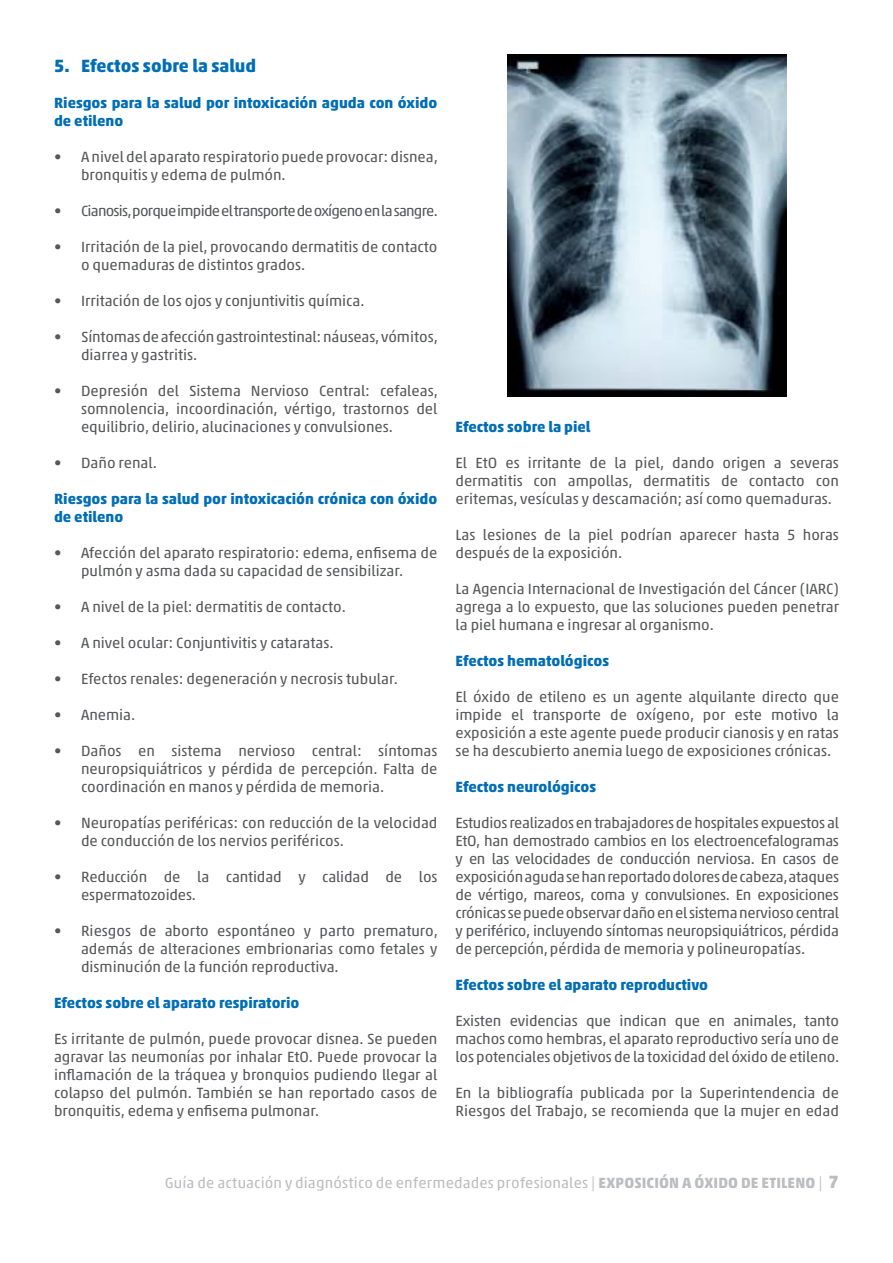
<style>
.page{position:relative;width:893px;height:1263px;background:#fff}
.page>*{position:absolute;margin:0;border:0;box-sizing:border-box;transform-origin:0 0}
.t1{font:700 18px "Akko Pro";color:#006eb6}
.t2{font:15px/18px "Akko Pro";color:#57585a;text-align:justify}
.t3{font:700 15px/18px "Akko Pro";color:#006eb6}
.t4{font:15px "Akko Pro";letter-spacing:.01em;color:#bcbdc0}
.t5{font:15px "Akko Pro";letter-spacing:-.05em;color:#57585a}
.s1{font-weight:700}
.s2{font-weight:700;font-size:18px}
</style>
<div class="page">
<img style="left:508px;top:54px;width:278px;height:342px">
<p class="t1" style="left:54px;top:55px;width:204px">5. Efectos sobre la salud</p>
<p class="t3" style="left:54px;top:94px;width:385px">Riesgos para la salud por intoxicación aguda con óxido de etileno</p>
<p class="t2" style="left:81px;top:148px;width:358px;text-indent:-27px">• A nivel del aparato respiratorio puede provocar: disnea, bronquitis y edema de pulmón.</p>
<p class="t5" style="left:54px;top:202px;width:385px">• Cianosis, porque impide el transporte de oxígeno en la sangre.</p>
<p class="t2" style="left:81px;top:238px;width:358px;text-indent:-27px">• Irritación de la piel, provocando dermatitis de contacto o quemaduras de distintos grados.</p>
<p class="t2" style="left:54px;top:292px;width:312px">• Irritación de los ojos y conjuntivitis química.</p>
<p class="t2" style="left:81px;top:328px;width:358px;text-indent:-27px">• Síntomas de afección gastrointestinal: náuseas, vómitos, diarrea y gastritis.</p>
<p class="t2" style="left:81px;top:382px;width:358px;text-indent:-27px">• Depresión del Sistema Nervioso Central: cefaleas, somnolencia, incoordinación, vértigo, trastornos del equilibrio, delirio, alucinaciones y convulsiones.</p>
<p class="t2" style="left:54px;top:454px;width:104px">• Daño renal.</p>
<p class="t3" style="left:54px;top:490px;width:385px">Riesgos para la salud por intoxicación crónica con óxido de etileno</p>
<p class="t2" style="left:54px;top:544px;width:385px;text-align:center">• Afección del aparato respiratorio: edema, enfisema de pulmón y asma dada su capacidad de sensibilizar.</p>
<p class="t2" style="left:54px;top:598px;width:293px">• A nivel de la piel: dermatitis de contacto.</p>
<p class="t2" style="left:54px;top:634px;width:281px">• A nivel ocular: Conjuntivitis y cataratas.</p>
<p class="t2" style="left:54px;top:670px;width:345px">• Efectos renales: degeneración y necrosis tubular.</p>
<p class="t2" style="left:54px;top:706px;width:83px">• Anemia.</p>
<p class="t2" style="left:81px;top:742px;width:358px;text-indent:-27px">• Daños en sistema nervioso central: síntomas neuropsiquiátricos y pérdida de percepción. Falta de coordinación en manos y pérdida de memoria.</p>
<p class="t2" style="left:81px;top:814px;width:358px;text-indent:-27px">• Neuropatías periféricas: con reducción de la velocidad de conducción de los nervios periféricos.</p>
<p class="t2" style="left:81px;top:868px;width:358px;text-indent:-27px">• Reducción de la cantidad y calidad de los espermatozoides.</p>
<p class="t2" style="left:81px;top:922px;width:358px;text-indent:-27px">• Riesgos de aborto espontáneo y parto prematuro, además de alteraciones embrionarias como fetales y disminución de la función reproductiva.</p>
<p class="t3" style="left:54px;top:994px;width:247px">Efectos sobre el aparato respiratorio</p>
<p class="t2" style="left:54px;top:1030px;width:385px">Es irritante de pulmón, puede provocar disnea. Se pueden agravar las neumonías por inhalar EtO. Puede provocar la inflamación de la tráquea y bronquios pudiendo llegar al colapso del pulmón. También se han reportado casos de bronquitis, edema y enfisema pulmonar.</p>
<p class="t3" style="left:455px;top:418px;width:137px">Efectos sobre la piel</p>
<p class="t2" style="left:455px;top:454px;width:385px">El EtO es irritante de la piel, dando origen a severas dermatitis con ampollas, dermatitis de contacto con eritemas, vesículas y descamación; así como quemaduras.</p>
<p class="t2" style="left:455px;top:526px;width:385px">Las lesiones de la piel podrían aparecer hasta 5 horas después de la exposición.</p>
<p class="t2" style="left:455px;top:580px;width:385px">La Agencia Internacional de Investigación del Cáncer (IARC) agrega a lo expuesto, que las soluciones pueden penetrar la piel humana e ingresar al organismo.</p>
<p class="t3" style="left:455px;top:652px;width:155px">Efectos hematológicos</p>
<p class="t2" style="left:455px;top:688px;width:385px">El óxido de etileno es un agente alquilante directo que impide el transporte de oxígeno, por este motivo la exposición a este agente puede producir cianosis y en ratas se ha descubierto anemia luego de exposiciones crónicas.</p>
<p class="t3" style="left:455px;top:778px;width:142px">Efectos neurológicos</p>
<p class="t2" style="left:455px;top:814px;width:385px">Estudios realizados en trabajadores de hospitales expuestos al EtO, han demostrado cambios en los electroencefalogramas y en las velocidades de conducción nerviosa. En casos de exposición aguda se han reportado dolores de cabeza, ataques de vértigo, mareos, coma y convulsiones. En exposiciones crónicas se puede observar daño en el sistema nervioso central y periférico, incluyendo síntomas neuropsiquiátricos, pérdida de percepción, pérdida de memoria y polineuropatías.</p>
<p class="t3" style="left:455px;top:976px;width:254px">Efectos sobre el aparato reproductivo</p>
<p class="t2" style="left:455px;top:1012px;width:385px">Existen evidencias que indican que en animales, tanto machos como hembras, el aparato reproductivo sería uno de los potenciales objetivos de la toxicidad del óxido de etileno.</p>
<p class="t2" style="left:455px;top:1084px;width:385px">En la bibliografía publicada por la Superintendencia de<br>Riesgos del Trabajo, se recomienda que la mujer en edad</p>
<p class="t4" style="left:165px;top:1174px;width:676px">Guía de actuación y diagnóstico de enfermedades profesionales | <span class="s1">EXPOSICIÓN A ÓXIDO DE ETILENO</span> | <span class="s2">7</span></p>
</div>
